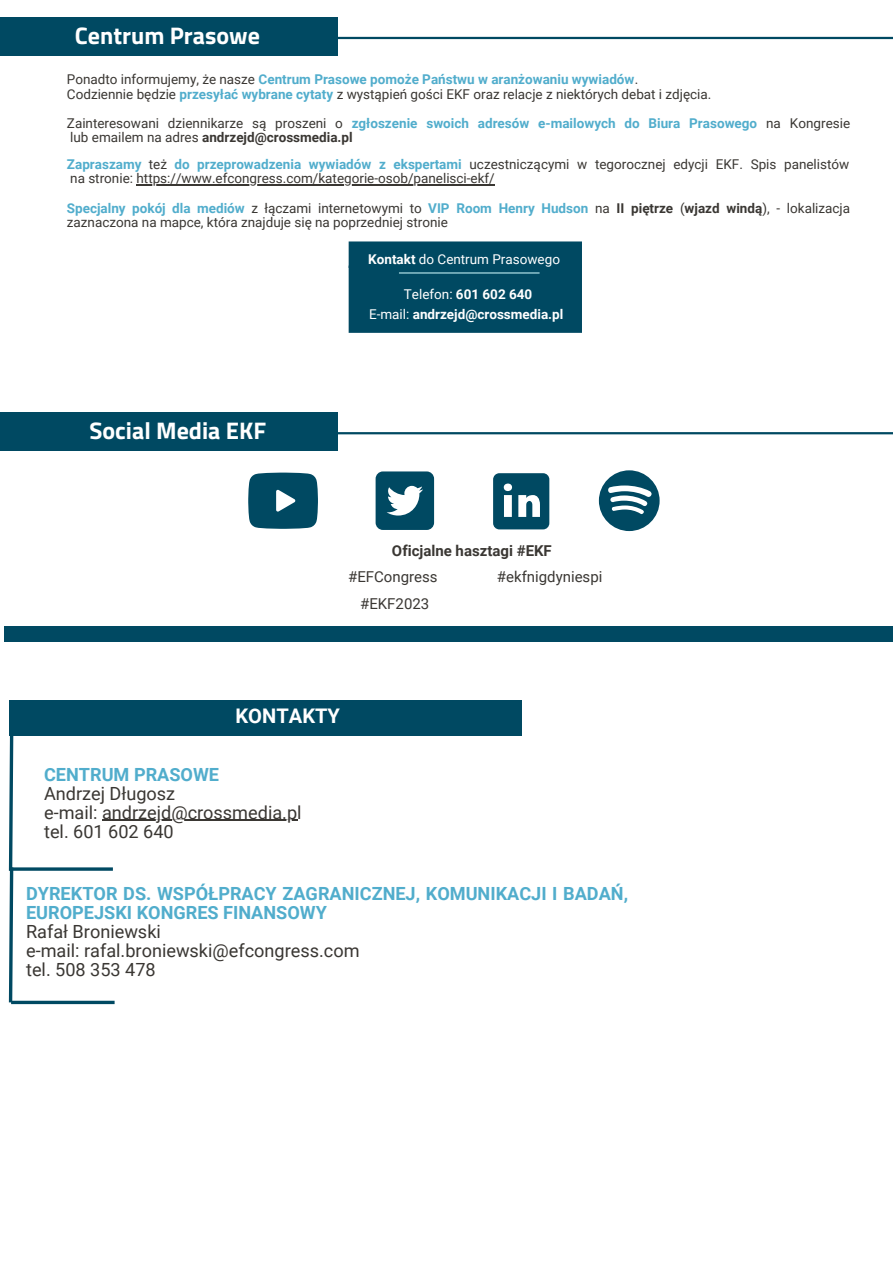
<style>
.page{position:relative;width:893px;height:1264px;background:#fff}
.page>*{position:absolute;margin:0;border:0;box-sizing:border-box;transform-origin:0 0}
.t1{font:700 24px "Titillium Web";color:#fff}
.t2{font:700 20.1px "Roboto";color:#fff}
.t3{font:18.15px "Roboto";color:#3a3733}
.t4{font:700 18.15px/19px "Roboto";color:#51adcc}
.t5{font:15px "Roboto";color:#3a3733}
.t6{font:700 15px "Roboto";color:#3a3733}
.t7{font:13.5px/14.5px "Roboto";color:#3a3733}
.t8{font:700 13.5px "Roboto";color:#51adcc}
.t9{font:700 13.5px "Roboto";color:#fff}
.t10{font:13.5px "Roboto";color:#fff}
.s1{font-weight:400;color:#3a3733}
.s2{font-weight:700;color:#51adcc}
.s3{font-weight:700}
.s4{font-weight:400}
</style>
<div class="page">
<div style="left:0;top:18px;width:337px;height:38px;background:#004962"></div>
<hr style="left:337px;top:37px;width:555px;height:2px;background:#004962">
<div style="left:348px;top:241px;width:234px;height:92px;background:#004962"></div>
<hr style="left:399px;top:272px;width:140px;height:1px;background:#bfecf1">
<hr style="left:136px;top:184px;width:359px;height:2px;background:#3a3733">
<div style="left:4px;top:626px;width:888px;height:16px;background:#004962"></div>
<div style="left:0;top:413px;width:337px;height:38px;background:#004962"></div>
<hr style="left:337px;top:432px;width:555px;height:2px;background:#004962">
<svg style="left:248px;top:472px;width:70px;height:57px;background:#216076"></svg>
<svg style="left:599px;top:470px;width:60px;height:61px"></svg>
<svg style="left:493px;top:473px;width:56px;height:56px"></svg>
<svg style="left:375px;top:471px;width:59px;height:59px"></svg>
<div style="left:9px;top:700px;width:512px;height:35px;background:#004962"></div>
<hr style="left:9px;top:867px;width:104px;height:3px;background:#004962">
<hr style="left:102px;top:819px;width:195px;height:2px;background:#3a3733">
<svg style="left:8px;top:735px;width:7px;height:270px"></svg>
<svg style="left:11px;top:1000px;width:104px;height:4px"></svg>
<p class="t1" style="left:75px;top:17px;width:186px">Centrum Prasowe</p>
<p class="t8" style="left:67px;top:71px;width:573px"><span class="s1">Ponadto informujemy, że nasze</span> Centrum Prasowe pomoże Państwu w aranżowaniu wywiadów<span class="s1">.</span></p>
<p class="t7" style="left:67px;top:87px;width:646px">Codziennie będzie <span class="s2">przesyłać wybrane cytaty</span> z wystąpień gości EKF oraz relacje z niektórych debat i zdjęcia.</p>
<p class="t7" style="left:67px;top:116px;width:784px">Zainteresowani dziennikarze są proszeni o <span class="s2">zgłoszenie swoich adresów e-mailowych do Biura Prasowego</span> na Kongresie lub emailem na adres <span class="s3">andrzejd@crossmedia.pl</span></p>
<p class="t7" style="left:67px;top:157px;width:783px"><span class="s2">Zapraszamy</span> też <span class="s2">do przeprowadzenia wywiadów z ekspertami</span> uczestniczącymi w tegorocznej edycji EKF. Spis panelistów na stronie: https://www.efcongress.com/kategorie-osob/panelisci-ekf/</p>
<p class="t7" style="left:67px;top:201px;width:784px"><span class="s2">Specjalny pokój dla mediów</span> z łączami internetowymi to <span class="s2">VIP Room Henry Hudson</span> na <span class="s3">II piętrze</span> (<span class="s3">wjazd windą</span>), - lokalizacja zaznaczona na mapce, która znajduje się na poprzedniej stronie</p>
<p class="t1" style="left:89px;top:412px;width:178px">Social Media EKF</p>
<p class="t10" style="left:368px;top:252px;width:193px"><span class="s3">Kontakt</span> do Centrum Prasowego</p>
<p class="t9" style="left:404px;top:287px;width:130px"><span class="s4">Telefon:</span> 601 602 640</p>
<p class="t9" style="left:369px;top:307px;width:196px"><span class="s4">E-mail:</span> andrzejd@crossmedia.pl</p>
<p class="t6" style="left:392px;top:541px;width:161px">Oficjalne hasztagi #EKF</p>
<p class="t5" style="left:348px;top:567px;width:91px">#EFCongress</p>
<p class="t5" style="left:360px;top:594px;width:71px">#EKF2023</p>
<p class="t5" style="left:497px;top:567px;width:107px">#ekfnigdyniespi</p>
<p class="t2" style="left:220px;top:704px;width:99px">PROGRAM</p>
<p class="t2" style="left:235px;top:704px;width:106px">KONTAKTY</p>
<p class="t4" style="left:44px;top:764px;width:176px">CENTRUM PRASOWE</p>
<p class="t3" style="left:44px;top:782px;width:133px">Andrzej Długosz</p>
<p class="t3" style="left:44px;top:802px;width:259px">e-mail: andrzejd@crossmedia.pl</p>
<p class="t3" style="left:44px;top:821px;width:131px">tel. 601 602 640</p>
<p class="t4" style="left:26px;top:883px;width:603px">DYREKTOR DS. WSPÓŁPRACY ZAGRANICZNEJ, KOMUNIKACJI I BADAŃ,<br>EUROPEJSKI KONGRES FINANSOWY</p>
<p class="t3" style="left:26px;top:921px;width:136px">Rafał Broniewski</p>
<p class="t3" style="left:26px;top:940px;width:335px">e-mail: rafal.broniewski@efcongress.com</p>
<p class="t3" style="left:26px;top:959px;width:131px">tel. 508 353 478</p>
</div>
